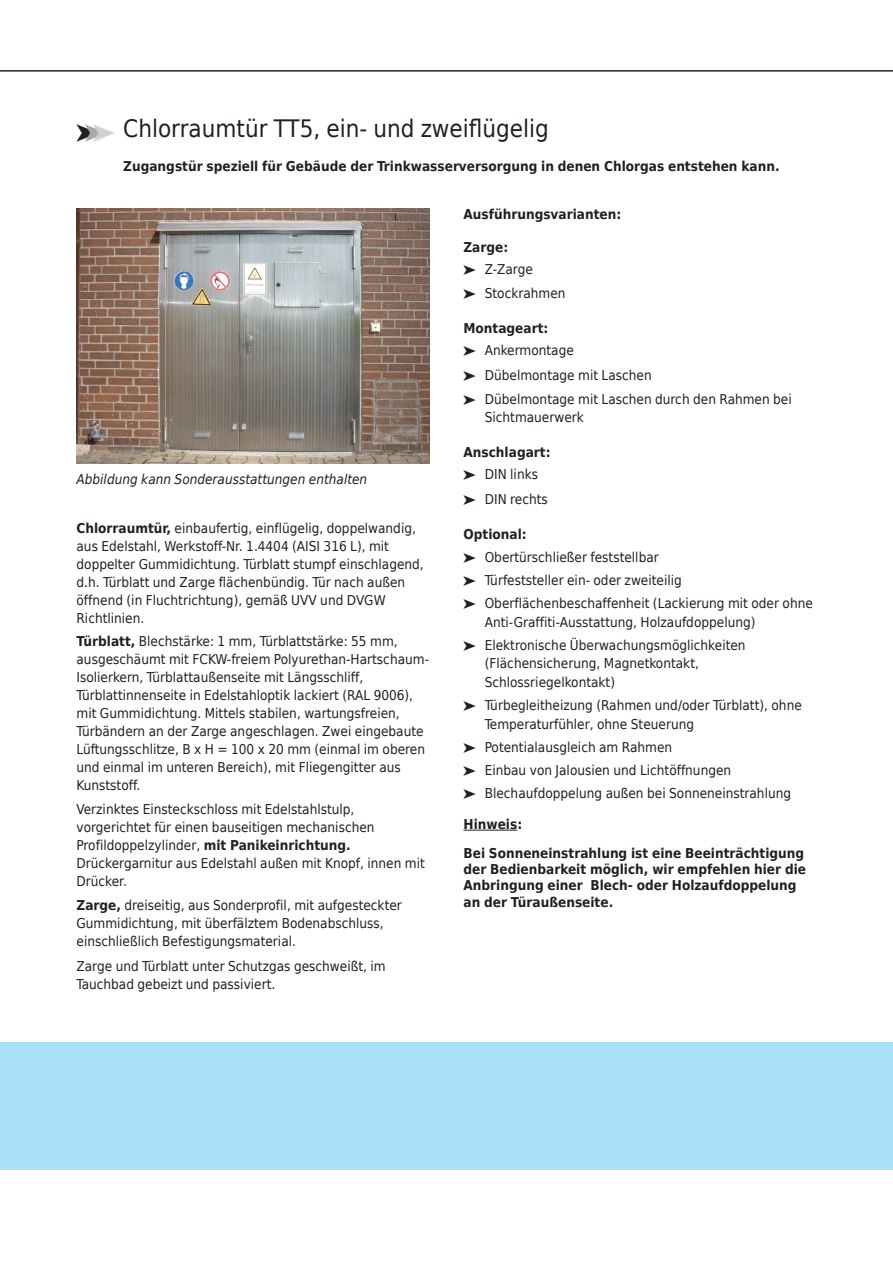
<style>
.page{position:relative;width:893px;height:1263px;background:#fff}
.page>*{position:absolute;margin:0;border:0;box-sizing:border-box;transform-origin:0 0}
.t1{font:24px "Huber Tec";color:#231f20}
.t2{font:13.5px/18px "Huber Tec";color:#231f20}
.t3{font:700 13.5px/16.4px "Huber Tec";color:#231f20}
.t4{font:italic 13.5px "Huber Tec";color:#231f20}
.s1{color:#a8a9ad}
.s2{color:#d1d2d4}
.s3{font-weight:700}
</style>
<div class="page">
<hr style="left:0;top:71px;width:893px;height:1px;background:#231f20">
<div style="left:0;top:1042px;width:893px;height:127px;background:#aae0f9"></div>
<img style="left:77px;top:208px;width:352px;height:255px">
<hr style="left:463px;top:830px;width:54px;height:1px;background:#231f20">
<h1 class="t1" style="left:77px;top:123px;width:40px">➤<span class="s1">➤</span><span class="s2">➤</span></h1>
<p class="t1" style="left:123px;top:115px;width:427px">Chlorraumtür TT5, ein- und zweiflügelig</p>
<p class="t3" style="left:123px;top:158px;width:658px">Zugangstür speziell für Gebäude der Trinkwasserversorgung in denen Chlorgas entstehen kann.</p>
<p class="t4" style="left:77px;top:472px;width:292px">Abbildung kann Sonderausstattungen enthalten</p>
<p class="t2" style="left:77px;top:520px;width:349px"><span class="s3">Chlorraumtür,</span> einbaufertig, einflügelig, doppelwandig, aus Edelstahl, Werkstoff-Nr. 1.4404 (AISI 316 L), mit doppelter Gummidichtung. Türblatt stumpf einschlagend, d.h. Türblatt und Zarge flächenbündig. Tür nach außen öffnend (in Fluchtrichtung), gemäß UVV und DVGW Richtlinien.</p>
<p class="t2" style="left:77px;top:632px;width:354px"><span class="s3">Türblatt,</span> Blechstärke: 1 mm, Türblattstärke: 55 mm, ausgeschäumt mit FCKW-freiem Polyurethan-Hartschaum-Isolierkern, Türblattaußenseite mit Längsschliff, Türblattinnenseite in Edelstahloptik lackiert (RAL 9006), mit Gummidichtung. Mittels stabilen, wartungsfreien, Türbändern an der Zarge angeschlagen. Zwei eingebaute Lüftungsschlitze, B x H = 100 x 20 mm (einmal im oberen und einmal im unteren Bereich), mit Fliegengitter aus Kunststoff.</p>
<p class="t2" style="left:77px;top:800px;width:350px">Verzinktes Einsteckschloss mit Edelstahlstulp, vorgerichtet für einen bauseitigen mechanischen Profildoppelzylinder, <span class="s3">mit Panikeinrichtung.<br></span>Drückergarnitur aus Edelstahl außen mit Knopf, innen mit Drücker.</p>
<p class="t2" style="left:77px;top:897px;width:327px"><span class="s3">Zarge,</span> dreiseitig, aus Sonderprofil, mit aufgesteckter<br>Gummidichtung, mit überfälztem Bodenabschluss, einschließlich Befestigungsmaterial.</p>
<p class="t2" style="left:77px;top:957px;width:311px">Zarge und Türblatt unter Schutzgas geschweißt, im<br>Tauchbad gebeizt und passiviert.</p>
<p class="t3" style="left:463px;top:206px;width:159px">Ausführungsvarianten:</p>
<p class="t3" style="left:463px;top:239px;width:46px">Zarge:</p>
<p class="t2" style="left:463px;top:260px;width:71px">➤ Z-Zarge</p>
<p class="t2" style="left:463px;top:284px;width:104px">➤ Stockrahmen</p>
<p class="t3" style="left:463px;top:320px;width:86px">Montageart:</p>
<p class="t2" style="left:463px;top:342px;width:112px">➤ Ankermontage</p>
<p class="t2" style="left:463px;top:366px;width:190px">➤ Dübelmontage mit Laschen</p>
<p class="t2" style="left:485px;top:390px;width:309px;text-indent:-21px">➤ Dübelmontage mit Laschen durch den Rahmen bei<br>Sichtmauerwerk</p>
<p class="t3" style="left:463px;top:444px;width:89px">Anschlagart:</p>
<p class="t2" style="left:463px;top:466px;width:76px">➤ DIN links</p>
<p class="t2" style="left:463px;top:490px;width:86px">➤ DIN rechts</p>
<p class="t3" style="left:463px;top:526px;width:65px">Optional:</p>
<p class="t2" style="left:463px;top:548px;width:197px">➤ Obertürschließer feststellbar</p>
<p class="t2" style="left:463px;top:571px;width:220px">➤ Türfeststeller ein- oder zweiteilig</p>
<p class="t2" style="left:485px;top:594px;width:330px;line-height:18.8px;text-indent:-21px">➤ Oberflächenbeschaffenheit (Lackierung mit oder ohne<br>Anti-Graffiti-Ausstattung, Holzaufdoppelung)</p>
<p class="t2" style="left:485px;top:635px;width:262px;line-height:18.8px;text-indent:-21px">➤ Elektronische Überwachungsmöglichkeiten (Flächensicherung, Magnetkontakt,<br>Schlossriegelkontakt)</p>
<p class="t2" style="left:485px;top:696px;width:319px;line-height:18.8px;text-indent:-21px">➤ Türbegleitheizung (Rahmen und/oder Türblatt), ohne<br>Temperaturfühler, ohne Steuerung</p>
<p class="t2" style="left:463px;top:738px;width:210px">➤ Potentialausgleich am Rahmen</p>
<p class="t2" style="left:463px;top:761px;width:269px">➤ Einbau von Jalousien und Lichtöffnungen</p>
<p class="t2" style="left:463px;top:784px;width:329px">➤ Blechaufdoppelung außen bei Sonneneinstrahlung</p>
<p class="t3" style="left:463px;top:816px;width:60px">Hinweis:</p>
<p class="t3" style="left:463px;top:845px;width:344px">Bei Sonneneinstrahlung ist eine Beeinträchtigung der Bedienbarkeit möglich, wir empfehlen hier die Anbringung einer Blech- oder Holzaufdoppelung an der Türaußenseite.</p>
</div>
